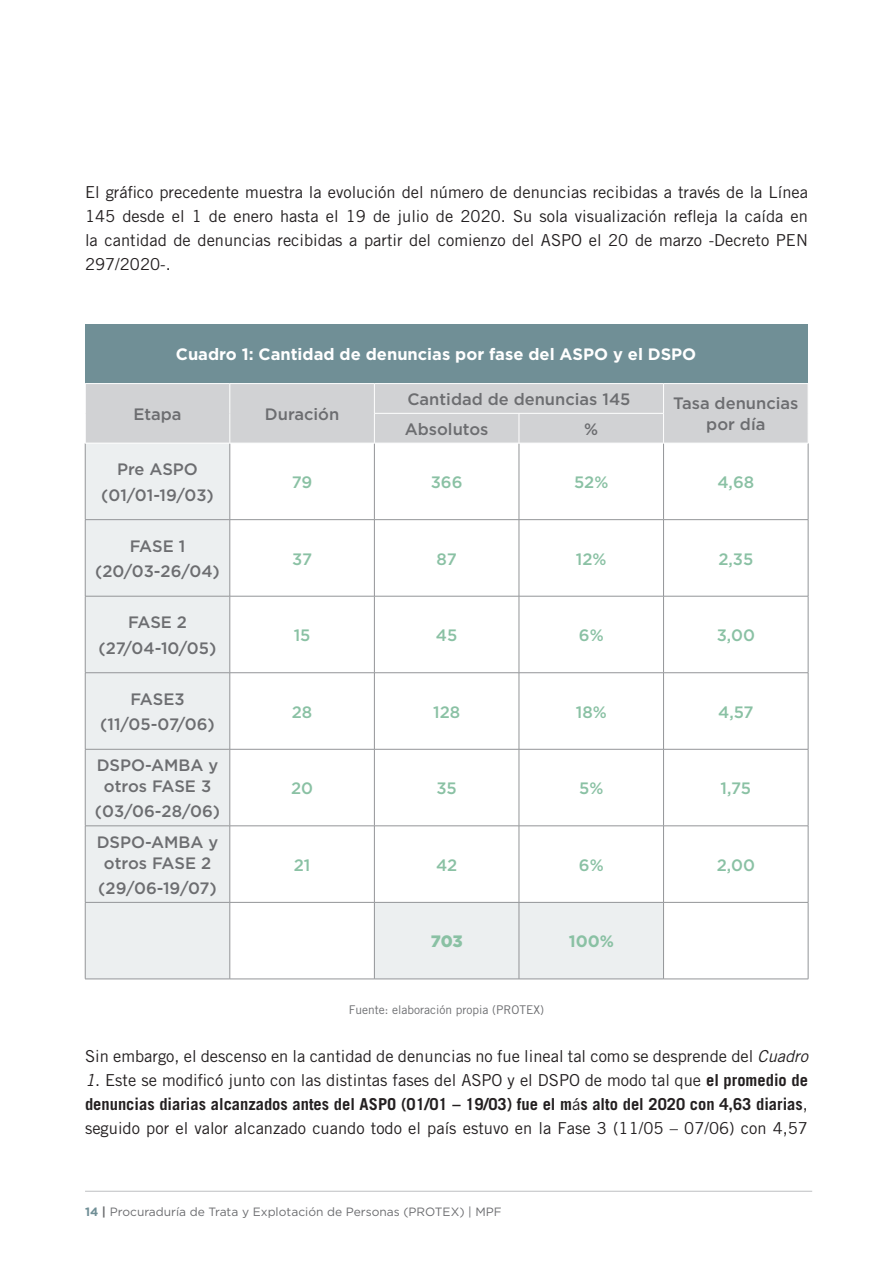
<style>
.page{position:relative;width:893px;height:1263px;background:#fff}
.page>*{position:absolute;margin:0;border:0;box-sizing:border-box;transform-origin:0 0}
.t1{font:16.5px/24px "Trade Gothic LT Std";color:#231f20;text-align:justify}
.t2{font:500 16.5px/25.2px "Gotham";color:#6c6d70;text-align:center}
.t3{font:500 16.5px "Gotham";color:#8ac1a4}
.t4{font:700 16.5px "Gotham";color:#fff}
.t5{font:700 16.5px "Gotham";color:#8ac1a4}
.t6{font:900 16.5px "Gotham";color:#8ac1a4}
.t7{font:12px "Gotham";color:#6c6d70}
.t8{font:12px "Trade Gothic LT Std";color:#6c6d70}
.s1{font-style:italic}
.s2{font-weight:700}
.s3{font-weight:700;color:#708f96}
</style>
<div class="page">
<hr style="left:85px;top:1191px;width:727px;height:1px;background:#bebfc2">
<div style="left:85px;top:324px;width:723px;height:60px;background:#708f96"></div>
<svg style="left:86px;top:444px;width:577px;height:535px"></svg>
<hr style="left:230px;top:443px;width:1px;height:76px;background:#939598">
<hr style="left:374px;top:443px;width:1px;height:76px;background:#939598">
<hr style="left:519px;top:443px;width:1px;height:76px;background:#939598">
<hr style="left:663px;top:443px;width:1px;height:76px;background:#939598">
<hr style="left:85px;top:519px;width:145px;height:1px;background:#939598">
<hr style="left:230px;top:519px;width:144px;height:1px;background:#939598">
<hr style="left:230px;top:520px;width:1px;height:76px;background:#939598">
<hr style="left:374px;top:519px;width:145px;height:1px;background:#939598">
<hr style="left:374px;top:520px;width:1px;height:76px;background:#939598">
<hr style="left:663px;top:519px;width:145px;height:1px;background:#939598">
<hr style="left:85px;top:596px;width:145px;height:1px;background:#939598">
<hr style="left:230px;top:596px;width:144px;height:1px;background:#939598">
<hr style="left:230px;top:596px;width:1px;height:76px;background:#939598">
<hr style="left:374px;top:596px;width:145px;height:1px;background:#939598">
<hr style="left:374px;top:596px;width:1px;height:76px;background:#939598">
<hr style="left:519px;top:596px;width:1px;height:76px;background:#939598">
<hr style="left:663px;top:596px;width:145px;height:1px;background:#939598">
<hr style="left:663px;top:596px;width:1px;height:76px;background:#939598">
<hr style="left:85px;top:672px;width:145px;height:1px;background:#939598">
<hr style="left:230px;top:672px;width:144px;height:1px;background:#939598">
<hr style="left:230px;top:673px;width:1px;height:76px;background:#939598">
<hr style="left:374px;top:672px;width:145px;height:1px;background:#939598">
<hr style="left:374px;top:673px;width:1px;height:76px;background:#939598">
<hr style="left:519px;top:672px;width:144px;height:1px;background:#939598">
<hr style="left:519px;top:673px;width:1px;height:76px;background:#939598">
<hr style="left:663px;top:672px;width:145px;height:1px;background:#939598">
<hr style="left:663px;top:673px;width:1px;height:76px;background:#939598">
<hr style="left:85px;top:749px;width:145px;height:1px;background:#939598">
<hr style="left:230px;top:749px;width:144px;height:1px;background:#939598">
<hr style="left:230px;top:749px;width:1px;height:77px;background:#939598">
<hr style="left:374px;top:749px;width:145px;height:1px;background:#939598">
<hr style="left:374px;top:749px;width:1px;height:77px;background:#939598">
<hr style="left:519px;top:749px;width:144px;height:1px;background:#939598">
<hr style="left:519px;top:749px;width:1px;height:77px;background:#939598">
<hr style="left:663px;top:749px;width:145px;height:1px;background:#939598">
<hr style="left:663px;top:749px;width:1px;height:77px;background:#939598">
<hr style="left:85px;top:825px;width:145px;height:1px;background:#939598">
<hr style="left:230px;top:825px;width:144px;height:1px;background:#939598">
<hr style="left:230px;top:826px;width:1px;height:76px;background:#939598">
<hr style="left:374px;top:825px;width:145px;height:1px;background:#939598">
<hr style="left:374px;top:826px;width:1px;height:76px;background:#939598">
<hr style="left:519px;top:825px;width:144px;height:1px;background:#939598">
<hr style="left:519px;top:826px;width:1px;height:76px;background:#939598">
<hr style="left:663px;top:825px;width:145px;height:1px;background:#939598">
<hr style="left:663px;top:826px;width:1px;height:76px;background:#939598">
<hr style="left:85px;top:902px;width:145px;height:1px;background:#939598">
<hr style="left:230px;top:902px;width:144px;height:1px;background:#939598">
<hr style="left:230px;top:902px;width:1px;height:77px;background:#939598">
<hr style="left:663px;top:902px;width:145px;height:1px;background:#939598">
<hr style="left:519px;top:519px;width:144px;height:1px;background:#939598">
<hr style="left:519px;top:520px;width:1px;height:76px;background:#939598">
<hr style="left:663px;top:520px;width:1px;height:76px;background:#939598">
<hr style="left:519px;top:596px;width:144px;height:1px;background:#939598">
<hr style="left:85px;top:443px;width:1px;height:76px;background:#939598">
<hr style="left:808px;top:443px;width:1px;height:76px;background:#939598">
<hr style="left:85px;top:520px;width:1px;height:76px;background:#939598">
<hr style="left:808px;top:520px;width:1px;height:76px;background:#939598">
<hr style="left:85px;top:596px;width:1px;height:76px;background:#939598">
<hr style="left:808px;top:596px;width:1px;height:76px;background:#939598">
<hr style="left:85px;top:673px;width:1px;height:76px;background:#939598">
<hr style="left:808px;top:673px;width:1px;height:76px;background:#939598">
<hr style="left:85px;top:749px;width:1px;height:77px;background:#939598">
<hr style="left:808px;top:749px;width:1px;height:77px;background:#939598">
<hr style="left:85px;top:826px;width:1px;height:76px;background:#939598">
<hr style="left:808px;top:826px;width:1px;height:76px;background:#939598">
<hr style="left:85px;top:902px;width:1px;height:77px;background:#939598">
<hr style="left:808px;top:902px;width:1px;height:77px;background:#939598">
<hr style="left:85px;top:979px;width:145px;height:1px;background:#939598">
<hr style="left:230px;top:979px;width:144px;height:1px;background:#939598">
<hr style="left:663px;top:979px;width:145px;height:1px;background:#939598">
<hr style="left:85px;top:443px;width:145px;height:1px;background:#fff">
<hr style="left:230px;top:443px;width:144px;height:1px;background:#fff">
<hr style="left:374px;top:443px;width:145px;height:1px;background:#fff">
<hr style="left:519px;top:443px;width:144px;height:1px;background:#fff">
<hr style="left:663px;top:443px;width:145px;height:1px;background:#fff">
<hr style="left:85px;top:383px;width:145px;height:1px;background:#fff">
<hr style="left:230px;top:383px;width:144px;height:1px;background:#fff">
<hr style="left:374px;top:383px;width:145px;height:1px;background:#fff">
<hr style="left:519px;top:383px;width:144px;height:1px;background:#fff">
<hr style="left:663px;top:383px;width:145px;height:1px;background:#fff">
<div style="left:86px;top:384px;width:722px;height:59px;background:#d1d2d4"></div>
<hr style="left:374px;top:413px;width:145px;height:1px;background:#fff">
<hr style="left:519px;top:413px;width:145px;height:1px;background:#fff">
<hr style="left:374px;top:902px;width:145px;height:1px;background:#939598">
<hr style="left:374px;top:902px;width:1px;height:77px;background:#939598">
<hr style="left:374px;top:979px;width:145px;height:1px;background:#939598">
<hr style="left:519px;top:902px;width:144px;height:1px;background:#939598">
<hr style="left:519px;top:902px;width:1px;height:77px;background:#939598">
<hr style="left:663px;top:902px;width:1px;height:77px;background:#939598">
<hr style="left:519px;top:979px;width:144px;height:1px;background:#939598">
<p class="t1" style="left:85px;top:180px;width:724px">El gráfico precedente muestra la evolución del número de denuncias recibidas a través de la Línea 145 desde el 1 de enero hasta el 19 de julio de 2020. Su sola visualización refleja la caída en la cantidad de denuncias recibidas a partir del comienzo del ASPO el 20 de marzo -Decreto PEN 297/2020-.</p>
<p class="t4" style="left:176px;top:344px;width:522px">Cuadro 1: Cantidad de denuncias por fase del ASPO y el DSPO</p>
<p class="t2" style="left:133px;top:401px;width:50px">Etapa</p>
<p class="t2" style="left:265px;top:401px;width:76px">Duración</p>
<p class="t2" style="left:407px;top:386px;width:225px">Cantidad de denuncias 145</p>
<p class="t2" style="left:673px;top:391px;width:127px">Tasa denuncias</p>
<p class="t2" style="left:405px;top:416px;width:85px">Absolutos</p>
<p class="t2" style="left:584px;top:416px;width:16px">%</p>
<p class="t2" style="left:706px;top:412px;width:61px">por día</p>
<p class="t2" style="left:101px;top:457px;width:114px">Pre ASPO (01/01-19/03)</p>
<p class="t2" style="left:95px;top:533px;width:126px">FASE 1 (20/03-26/04)</p>
<p class="t2" style="left:99px;top:610px;width:119px">FASE 2 (27/04-10/05)</p>
<p class="t2" style="left:100px;top:686px;width:116px">FASE3 (11/05-07/06)</p>
<p class="t2" style="left:97px;top:754px;width:123px;line-height:21px">DSPO-AMBA y otros FASE 3</p>
<p class="t2" style="left:95px;top:799px;width:127px">(03/06-28/06)</p>
<p class="t2" style="left:97px;top:831px;width:123px;line-height:21px">DSPO-AMBA y otros FASE 2</p>
<p class="t2" style="left:98px;top:875px;width:120px">(29/06-19/07)</p>
<p class="t3" style="left:292px;top:471px;width:22px">79</p>
<p class="t3" style="left:431px;top:471px;width:33px">366</p>
<p class="t3" style="left:574px;top:471px;width:36px">52%</p>
<p class="t3" style="left:717px;top:471px;width:38px">4,68</p>
<p class="t3" style="left:292px;top:548px;width:21px">37</p>
<p class="t3" style="left:437px;top:548px;width:22px">87</p>
<p class="t3" style="left:576px;top:548px;width:32px">12%</p>
<p class="t3" style="left:718px;top:548px;width:36px">2,35</p>
<p class="t3" style="left:294px;top:624px;width:18px">15</p>
<p class="t3" style="left:436px;top:624px;width:23px">45</p>
<p class="t3" style="left:579px;top:624px;width:26px">6%</p>
<p class="t3" style="left:717px;top:624px;width:40px">3,00</p>
<p class="t3" style="left:292px;top:701px;width:22px">28</p>
<p class="t3" style="left:433px;top:701px;width:29px">128</p>
<p class="t3" style="left:576px;top:701px;width:32px">18%</p>
<p class="t3" style="left:718px;top:701px;width:37px">4,57</p>
<p class="t3" style="left:291px;top:777px;width:24px">20</p>
<p class="t3" style="left:437px;top:777px;width:22px">35</p>
<p class="t3" style="left:579px;top:777px;width:26px">5%</p>
<p class="t3" style="left:721px;top:777px;width:32px">1,75</p>
<p class="t3" style="left:294px;top:854px;width:18px">21</p>
<p class="t3" style="left:436px;top:854px;width:23px">42</p>
<p class="t3" style="left:579px;top:854px;width:26px">6%</p>
<p class="t3" style="left:717px;top:854px;width:40px">2,00</p>
<p class="t6" style="left:431px;top:930px;width:33px">703</p>
<p class="t5" style="left:569px;top:930px;width:47px">100%</p>
<p class="t8" style="left:349px;top:1002px;width:197px">Fuente: elaboración propia (PROTEX)</p>
<p class="t1" style="left:85px;top:1044px;width:724px">Sin embargo, el descenso en la cantidad de denuncias no fue lineal tal como se desprende del <span class="s1">Cuadro</span></p>
<p class="t1" style="left:85px;top:1068px;width:724px"><span class="s1">1</span>. Este se modificó junto con las distintas fases del ASPO y el DSPO de modo tal que <span class="s2">el promedio de denuncias diarias alcanzados antes del ASPO (01/01 – 19/03) fue el m</span>á<span class="s2">s alto del 2020 con 4,63 diarias</span>, seguido por el valor alcanzado cuando todo el país estuvo en la Fase 3 (11/05 – 07/06) con 4,57</p>
<p class="t7" style="left:85px;top:1204px;width:418px"><span class="s3">14</span> <span class="s2">|</span> Procuraduría de Trata y Explotación de Personas (PROTEX) | MPF</p>
</div>
